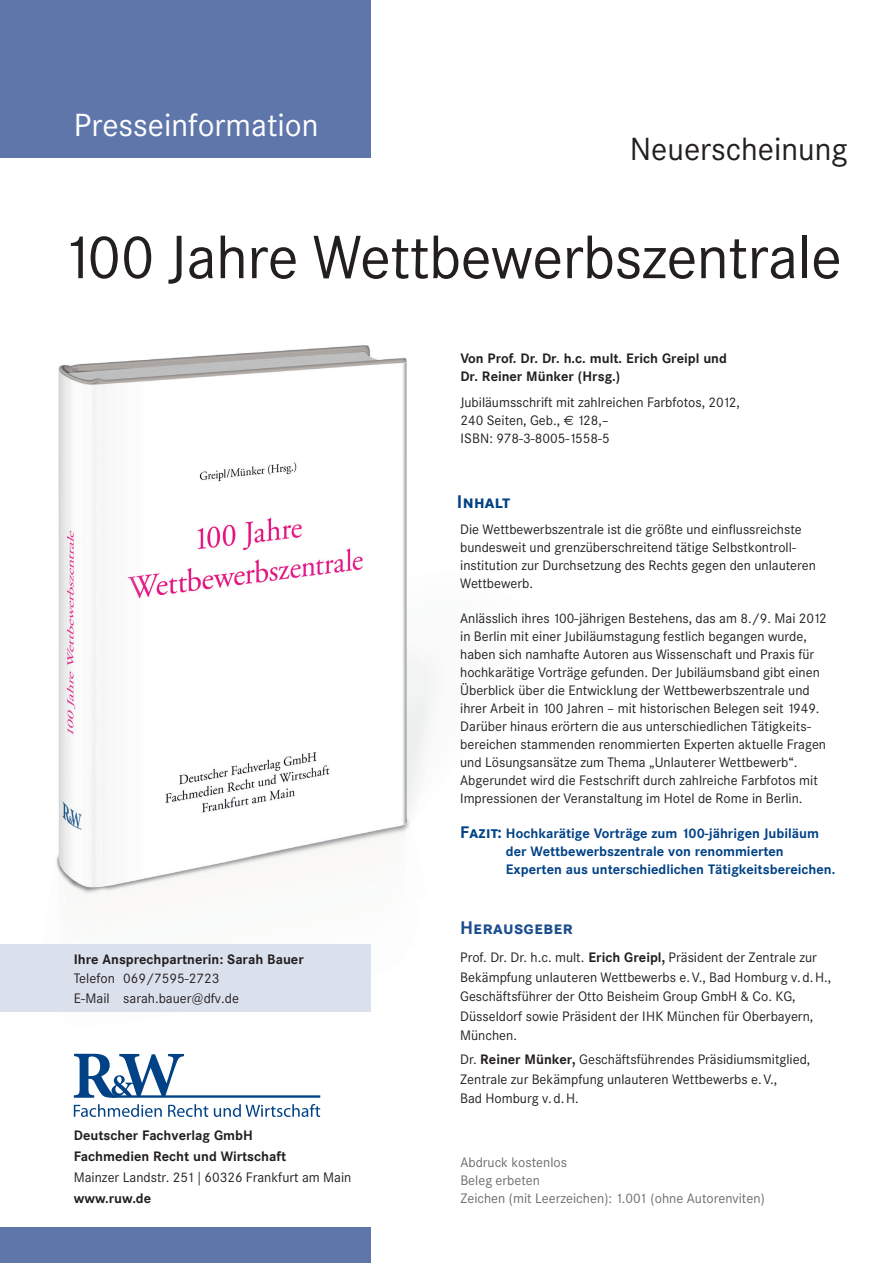
<style>
.page{position:relative;width:893px;height:1263px;background:#fff}
.page>*{position:absolute;margin:0;border:0;box-sizing:border-box;transform-origin:0 0}
.t1{font:60px "Corporate SBQ";letter-spacing:-.01em;color:#231f20}
.t2{font:31.5px "Corporate SBQ";color:#fff}
.t3{font:31.5px "Corporate SBQ";color:#231f20}
.t4{font:700 18px "Corporate S Exp BQ";letter-spacing:.02em;color:#1b4d8e}
.t5{font:700 18px "Corporate S Exp BQ";color:#014286}
.t6{font:13.5px/18px "Corporate SBQ";color:#231f20}
.t7{font:700 13.5px/21px "Corporate SBQ";color:#231f20}
.t8{font:700 13.5px/18px "Corporate SBQ";color:#014286}
.t9{font:13.5px/18px "Corporate SBQ";color:#6c6d70}
.s1{font-family:"Euro Sans"}
.s2{font-family:"Corporate S Exp BQ";font-size:16.5px}
.s3{font-weight:700}
</style>
<div class="page">
<img style="left:56px;top:345px;width:376px;height:667px">
<svg style="left:74px;top:1104px;width:88px;height:13px"></svg>
<svg style="left:168px;top:1104px;width:40px;height:13px"></svg>
<svg style="left:214px;top:1104px;width:106px;height:13px"></svg>
<svg style="left:74px;top:1054px;width:110px;height:44px"></svg>
<hr style="left:112px;top:1095px;width:208px;height:3px;background:#014286">
<div style="left:0;top:944px;width:370px;height:68px;background:#dbe0ed"></div>
<div style="left:0;top:0;width:370px;height:157px;background:#5f76ab"></div>
<div style="left:0;top:1227px;width:370px;height:36px;background:#5f76ab"></div>
<h2 class="t2" style="left:74px;top:106px;width:246px">Presseinformation</h2>
<h2 class="t3" style="left:630px;top:131px;width:219px">Neuerscheinung</h2>
<h1 class="t1" style="left:60px;top:222px;width:783px">100 Jahre Wettbewerbszentrale</h1>
<p class="t7" style="left:460px;top:349px;width:268px;line-height:18px">Von Prof. Dr. Dr. h.c. mult. Erich Greipl und<br>Dr. Reiner Münker (Hrsg.)</p>
<p class="t6" style="left:460px;top:394px;width:281px">Jubiläumsschrift mit zahlreichen Farbfotos, 2012,<br>240 Seiten, Geb., <span class="s1">€</span> 128,–<br>ISBN: 978-3-8005-1558-5</p>
<p class="t7" style="left:74px;top:949px;width:231px">Ihre Ansprechpartnerin: Sarah Bauer</p>
<p class="t6" style="left:74px;top:969px;width:167px;line-height:19.5px">Telefon 069/7595-2723<br>E-Mail sarah.bauer@dfv.de</p>
<p class="t7" style="left:74px;top:1125px;width:214px">Deutscher Fachverlag GmbH<br>Fachmedien Recht und Wirtschaft</p>
<p class="t6" style="left:74px;top:1169px;width:279px">Mainzer Landstr. 251 | 60326 Frankfurt am Main</p>
<p class="t7" style="left:74px;top:1188px;width:79px">www.ruw.de</p>
<h3 class="t5" style="left:457px;top:490px;width:55px">Inhalt</h3>
<p class="t6" style="left:460px;top:521px;width:357px">Die Wettbewerbszentrale ist die größte und einflussreichste bundesweit und grenzüberschreitend tätige Selbstkontroll&shy;institution zur Durchsetzung des Rechts gegen den unlauteren Wettbewerb.</p>
<p class="t6" style="left:460px;top:610px;width:368px">Anlässlich ihres 100-jährigen Bestehens, das am 8./9. Mai 2012 in Berlin mit einer Jubiläumstagung festlich begangen wurde, haben sich namhafte Autoren aus Wissenschaft und Praxis für hochkarätige Vorträge gefunden. Der Jubiläumsband gibt einen Überblick über die Entwicklung der Wettbewerbszentrale und ihrer Arbeit in 100 Jahren – mit historischen Belegen seit 1949.<br>Darüber hinaus erörtern die aus unterschiedlichen Tätigkeits&shy;bereichen stammenden renommierten Experten aktuelle Fragen und Lösungsansätze zum Thema „Unlauterer Wettbewerb“.<br>Abgerundet wird die Festschrift durch zahlreiche Farbfotos mit Impressionen der Veranstaltung im Hotel de Rome in Berlin.</p>
<p class="t8" style="left:506px;top:825px;width:331px;text-indent:-46px"><span class="s2">Fazit:</span> Hochkarätige Vorträge zum 100-jährigen Jubiläum der Wettbewerbszentrale von renommierten<br>Experten aus unterschiedlichen Tätigkeitsbereichen.</p>
<h3 class="t4" style="left:460px;top:917px;width:114px">Herausgeber</h3>
<p class="t6" style="left:460px;top:948px;width:373px;line-height:19.5px">Prof. Dr. Dr. h.c. mult. <span class="s3">Erich Greipl,</span> Präsident der Zentrale zur Bekämpfung unlauteren Wettbewerbs e.V., Bad Homburg v.d.H., Geschäftsführer der Otto Beisheim Group GmbH &amp; Co. KG, Düsseldorf sowie Präsident der IHK München für Oberbayern, München.</p>
<p class="t6" style="left:460px;top:1050px;width:352px;line-height:19.5px">Dr. <span class="s3">Reiner Münker,</span> Geschäftsführendes Präsidiumsmitglied,<br>Zentrale zur Bekämpfung unlauteren Wettbewerbs e.V.,<br>Bad Homburg v.d.H.</p>
<p class="t9" style="left:460px;top:1154px;width:306px">Abdruck kostenlos<br>Beleg erbeten<br>Zeichen (mit Leerzeichen): 1.001 (ohne Autorenviten)</p>
</div>
